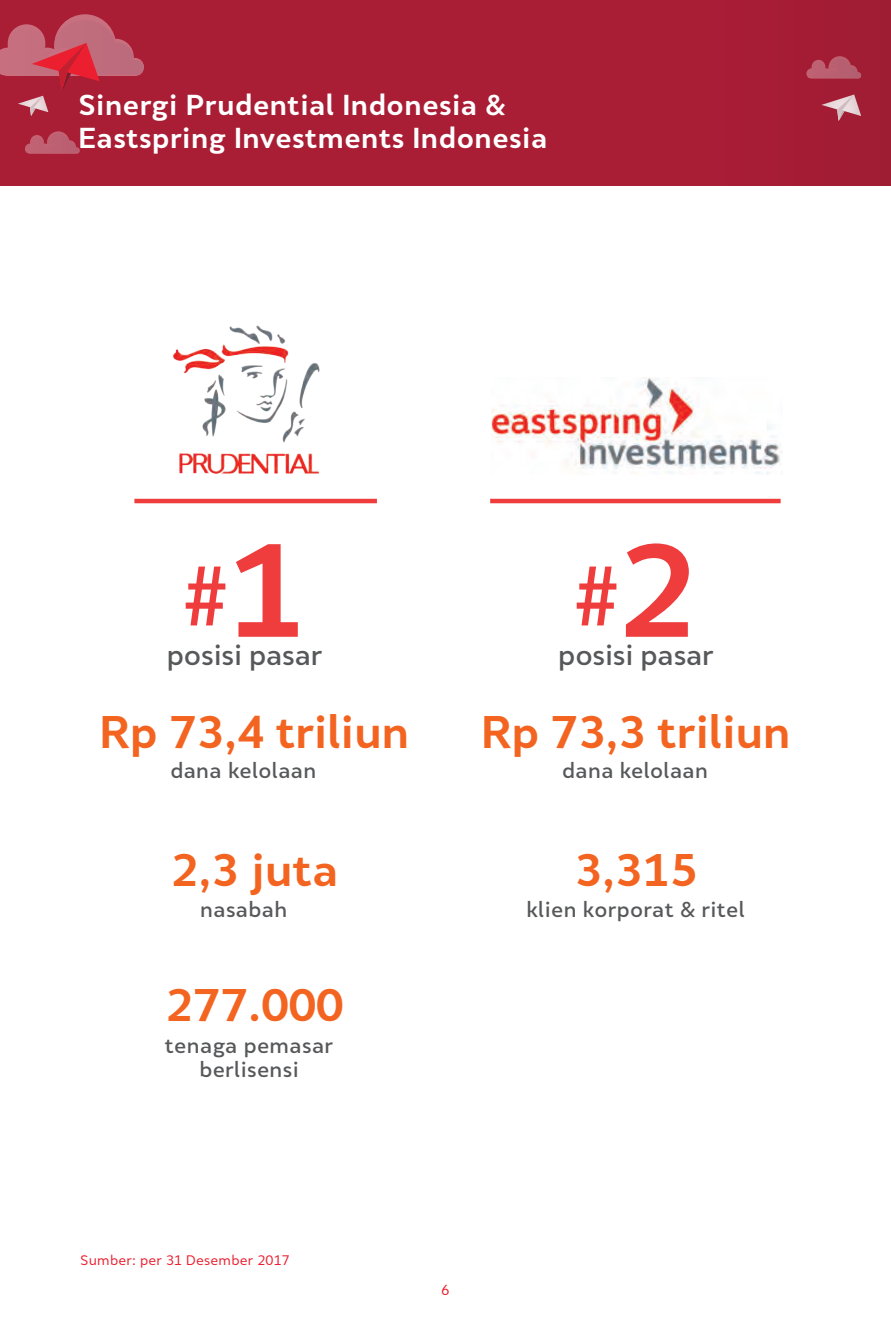
<style>
.page{position:relative;width:891px;height:1337px;background:#fff}
.page>*{position:absolute;margin:0;border:0;box-sizing:border-box;transform-origin:0 0}
.t1{font:700 123.75px "Skola Sans";color:#ee3d3c}
.t2{font:700 78.75px "Skola Sans";color:#ee3d3c}
.t3{font:700 42.75px "Skola Sans";color:#f36421}
.Judul_Sambutan{font:700 27px/33.8px "Skola Sans";letter-spacing:.015em;color:#fff}
.t4{font:500 27px "Skola Sans";letter-spacing:-.01em;color:#57585a}
.t5{font:500 20.25px "Skola Sans";letter-spacing:.015em;color:#57585a}
.t6{font:13.5px "Skola Sans";color:#eb1f2f}
.Sub_Judul{font:13.05px "Skola Sans";letter-spacing:.015em;color:#eb1f2f}
</style>
<div class="page">
<div style="left:0;top:0;width:890px;height:185px;background:#a91d35"></div>
<svg style="left:25px;top:131px;width:55px;height:23px"></svg>
<svg style="left:806px;top:56px;width:54px;height:23px"></svg>
<svg style="left:821px;top:94px;width:39px;height:27px"></svg>
<svg style="left:0;top:14px;width:144px;height:102px"></svg>
<img style="left:172px;top:325px;width:148px;height:149px">
<img style="left:491px;top:378px;width:291px;height:97px">
<hr style="left:134px;top:499px;width:243px;height:4px;background:#ee3d3c">
<hr style="left:490px;top:499px;width:290px;height:4px;background:#ee3d3c">
<p class="Judul_Sambutan" style="left:78px;top:87px;width:470px">Sinergi Prudential Indonesia &amp;<br>Eastspring Investments Indonesia</p>
<p class="t1" style="left:227px;top:514px;width:81px">1</p>
<p class="t2" style="left:182px;top:548px;width:47px">#</p>
<p class="t2" style="left:573px;top:548px;width:47px">#</p>
<p class="t1" style="left:617px;top:514px;width:81px">2</p>
<p class="t4" style="left:167px;top:639px;width:157px">posisi pasar</p>
<p class="t4" style="left:558px;top:639px;width:157px">posisi pasar</p>
<p class="t3" style="left:100px;top:705px;width:311px">Rp 73,4 triliun</p>
<p class="t3" style="left:481px;top:705px;width:311px">Rp 73,3 triliun</p>
<p class="t5" style="left:170px;top:758px;width:147px">dana kelolaan</p>
<p class="t5" style="left:562px;top:758px;width:147px">dana kelolaan</p>
<p class="t3" style="left:171px;top:844px;width:168px">2,3 juta</p>
<p class="t3" style="left:574px;top:844px;width:124px">3,315</p>
<p class="t5" style="left:200px;top:897px;width:89px">nasabah</p>
<p class="t5" style="left:526px;top:897px;width:220px">klien korporat &amp; ritel</p>
<p class="t3" style="left:166px;top:979px;width:179px">277.000</p>
<p class="t5" style="left:165px;top:1033px;width:170px">tenaga pemasar</p>
<p class="t5" style="left:199px;top:1057px;width:101px">berlisensi</p>
<p class="Sub_Judul" style="left:80px;top:1252px;width:211px">Sumber: per 31 Desember 2017</p>
<p class="t6" style="left:441px;top:1281px;width:10px">6</p>
</div>
